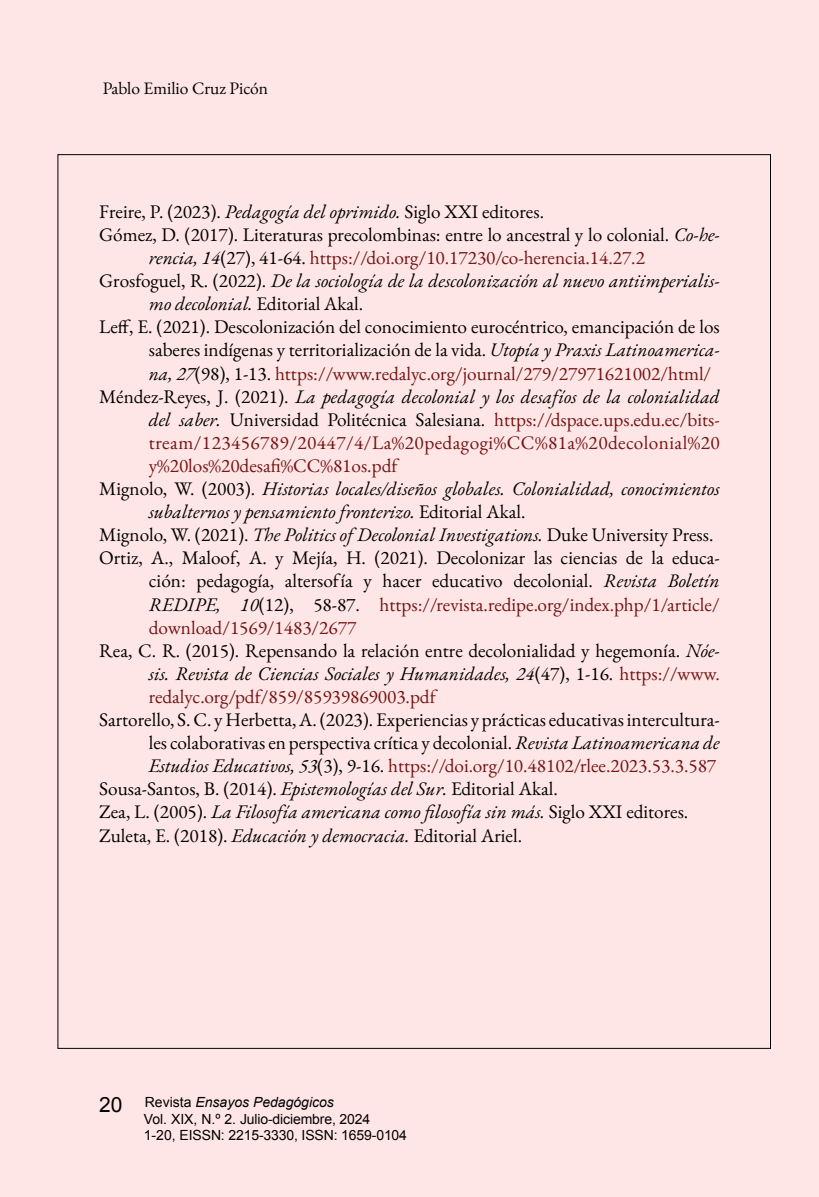
<style>
.page{position:relative;width:819px;height:1197px;background:#fff}
.page>*{position:absolute;margin:0;border:0;box-sizing:border-box;transform-origin:0 0}
.Bibliografía{font:19.25px/23.1px "EB Garamond";color:#000;text-align:justify}
.Bibliografía-2{font:italic 19.25px/23.1px "EB Garamond";color:#000}
.Bibliografía-3{font:19.25px/23.1px "EB Garamond";letter-spacing:.02em;color:#741414;text-align:justify}
.t1{font:17.5px "EB Garamond";color:#000}
.t2{font:14px/16.6px "Arial";letter-spacing:-.01em;color:#000}
.s1{font-style:italic}
.s2{color:#741414}
.s3{font-style:normal}
.s4{color:#000}
.s5{font-style:italic;color:#000}
.s6{font-size:21px}
</style>
<div class="page">
<div style="left:0;top:0;width:818px;height:1197px;background:#ffe6e6"></div>
<p class="t1" style="left:103px;top:77px;width:167px">Pablo Emilio Cruz Picón</p>
<p class="Bibliografía" style="left:99px;top:200px;width:446px">Freire, P. (2023). <span class="s1">Pedagogía del oprimido.</span> Siglo XXI editores.</p>
<p class="Bibliografía" style="left:149px;top:223px;width:572px;text-indent:-50px">Gómez, D. (2017). Literaturas precolombinas: entre lo ancestral y lo colonial. <span class="s1">Co-he&shy;rencia, 14</span>(27), 41-64. <span class="s2">https://doi.org/10.17230/co-herencia.14.27.2</span></p>
<p class="Bibliografía-2" style="left:149px;top:269px;width:572px;text-indent:-50px"><span class="s3">Grosfoguel, R. (2022).</span> De la sociología de la descolonización al nuevo antiimperialis&shy;mo decolonial. <span class="s3">Editorial Akal.</span></p>
<p class="Bibliografía" style="left:149px;top:315px;width:572px;text-indent:-50px">Leff, E. (2021). Descolonización del conocimiento eurocéntrico, emancipación de los saberes indígenas y territorialización de la vida. <span class="s1">Utopía y Praxis Latinoamerica&shy;na, 27</span>(98), 1-13. <span class="s2">https://www.redalyc.org/journal/279/27971621002/html/</span></p>
<p class="Bibliografía-3" style="left:149px;top:385px;width:572px;text-indent:-50px"><span class="s4">Méndez-Reyes, J. (2021).</span> <span class="s5">La pedagogía decolonial y los desafíos de la colonialidad del saber.</span> <span class="s4">Universidad Politécnica Salesiana.</span> https://dspace.ups.edu.ec/bits&shy;tream/123456789/20447/4/La%20pedagogi%CC%81a%20decolonial%20 y%20los%20desafi%CC%81os.pdf</p>
<p class="Bibliografía-2" style="left:149px;top:477px;width:572px;text-indent:-50px"><span class="s3">Mignolo, W. (2003).</span> Historias locales/diseños globales. Colonialidad, conocimientos subalternos y pensamiento fronterizo. <span class="s3">Editorial Akal.</span></p>
<p class="Bibliografía-2" style="left:99px;top:523px;width:616px"><span class="s3">Mignolo, W. (2021).</span> The Politics of Decolonial Investigations. <span class="s3">Duke University Press.</span></p>
<p class="Bibliografía" style="left:149px;top:546px;width:572px;text-indent:-50px">Ortiz, A., Maloof, A. y Mejía, H. (2021). Decolonizar las ciencias de la educa&shy;ción: pedagogía, altersofía y hacer educativo decolonial. <span class="s1">Revista Boletín REDIPE, 10</span>(12), 58-87. <span class="s2">https://revista.redipe.org/index.php/1/article/ download/1569/1483/2677</span></p>
<p class="Bibliografía" style="left:149px;top:639px;width:572px;text-indent:-50px">Rea, C. R. (2015). Repensando la relación entre decolonialidad y hegemonía. <span class="s1">Nóe&shy;sis. Revista de Ciencias Sociales y Humanidades, 24</span>(47), 1-16. <span class="s2">https://www. redalyc.org/pdf/859/85939869003.pdf</span></p>
<p class="Bibliografía" style="left:149px;top:708px;width:572px;text-indent:-50px">Sartorello, S. C. y Herbetta, A. (2023). Experiencias y prácticas educativas intercultura&shy;les colaborativas en perspectiva crítica y decolonial. <span class="s1">Revista Latinoamericana de Estudios Educativos, 53</span>(3), 9-16. <span class="s2">https://doi.org/10.48102/rlee.2023.53.3.587</span></p>
<p class="Bibliografía" style="left:99px;top:777px;width:460px">Sousa-Santos, B. (2014). <span class="s1">Epistemologías del Sur.</span> Editorial Akal.</p>
<p class="Bibliografía-2" style="left:99px;top:801px;width:591px"><span class="s3">Zea, L. (2005).</span> La Filosofía americana como filosofía sin más. <span class="s3">Siglo XXI editores.</span></p>
<p class="Bibliografía" style="left:99px;top:824px;width:424px">Zuleta, E. (2018). <span class="s1">Educación y democracia.</span> Editorial Ariel.</p>
<p class="t2" style="left:144px;top:1094px;width:265px;text-indent:-45px"><span class="s6">20</span> Revista <span class="s1">Ensayos Pedagógicos<br></span>Vol. XIX, N.º 2. Julio-diciembre, 2024<br>1-20, EISSN: 2215-3330, ISSN: 1659-0104</p>
</div>
